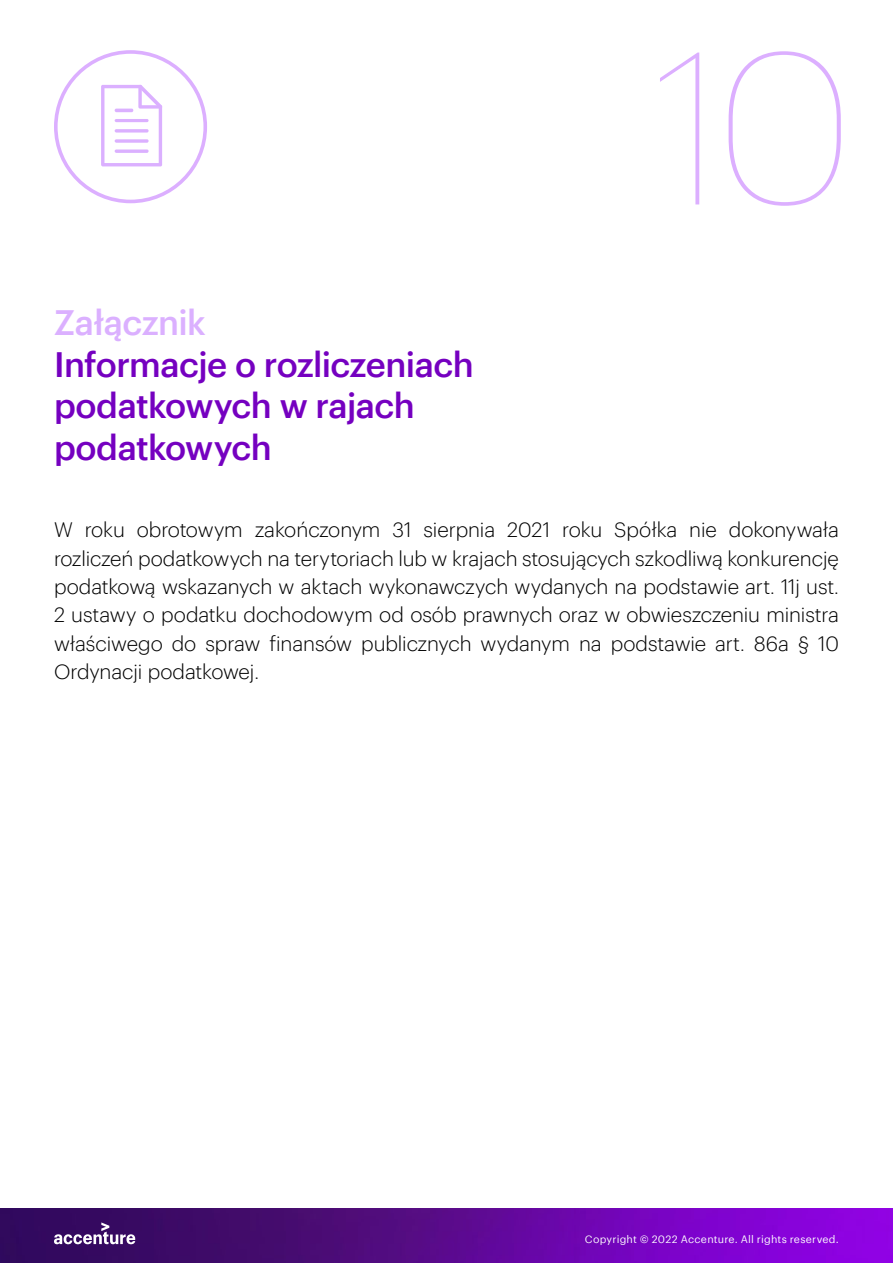
<style>
.page{position:relative;width:893px;height:1263px;background:#fff}
.page>*{position:absolute;margin:0;border:0;box-sizing:border-box;transform-origin:0 0}
.t1{font:100 212.4px "Graphik";color:#dcafff}
.t2{font:500 34.5px/41.4px "Graphik";letter-spacing:-.02em;color:#7500c0}
.t3{font:500 34.5px "Graphik";letter-spacing:-.02em;color:#dbb0ff}
.t4{font:300 20.4px/28.3px "Graphik";letter-spacing:-.01em;color:#000;text-align:justify}
.t5{font:10.5px "Graphik";letter-spacing:.02em;color:#fff}
</style>
<div class="page">
<img style="left:0;top:1209px;width:893px;height:54px">
<svg style="left:54px;top:1222px;width:81px;height:22px"></svg>
<div style="left:54px;top:50px;width:153px;height:153px;border:4px solid #dcafff;border-radius:50%"></div>
<svg style="left:101px;top:85px;width:61px;height:81px"></svg>
<hr style="left:115px;top:109px;width:18px;height:3px;background:#dbb0ff;border-radius:2px">
<hr style="left:115px;top:119px;width:34px;height:3px;background:#dbb0ff;border-radius:2px">
<svg style="left:115px;top:129px;width:34px;height:4px"></svg>
<svg style="left:115px;top:139px;width:34px;height:4px"></svg>
<svg style="left:115px;top:149px;width:34px;height:4px"></svg>
<h2 class="t3" style="left:54px;top:297px;width:153px">Załącznik</h2>
<h2 class="t2" style="left:54px;top:341px;width:421px">Informacje o rozliczeniach podatkowych w rajach podatkowych</h2>
<h1 class="t1" style="left:655px;top:-22px;width:198px">10</h1>
<p class="t4" style="left:54px;top:514px;width:786px">W roku obrotowym zakończonym 31 sierpnia 2021 roku Spółka nie dokonywała rozliczeń podatkowych na terytoriach lub w krajach stosujących szkodliwą konkurencję podatkową wskazanych w aktach wykonawczych wydanych na podstawie art. 11j ust.<br>2 ustawy o podatku dochodowym od osób prawnych oraz w obwieszczeniu ministra właściwego do spraw finansów publicznych wydanym na podstawie art. 86a § 10<br>Ordynacji podatkowej.</p>
<p class="t5" style="left:585px;top:1231px;width:255px">Copyright © 2022 Accenture. All rights reserved.</p>
</div>
